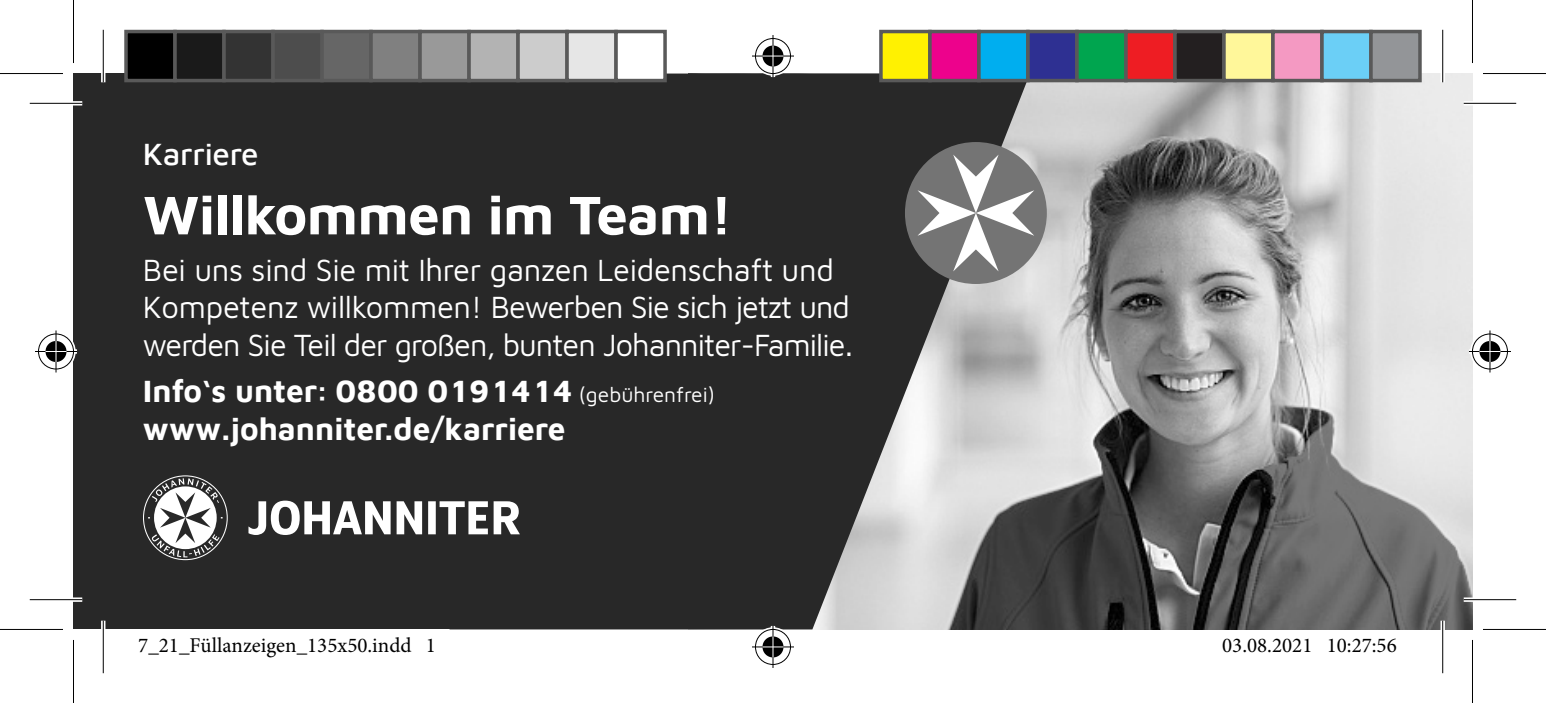
<style>
.page{position:relative;width:1546px;height:703px;background:#fff}
.page>*{position:absolute;margin:0;border:0;box-sizing:border-box;transform-origin:0 0}
.t1{font:700 56px "Maven Johanniter";letter-spacing:-.01em;color:#fff}
.t2{font:31.5px/37.8px "Maven Johanniter";letter-spacing:-.03em;color:#fff}
.t3{font:700 31.5px/37.8px "Maven Johanniter";color:#fff}
.t4{font:500 31.5px "Maven Johanniter";letter-spacing:-.01em;color:#fff}
.t5{font:21px "Minion Pro";color:#000}
.s1{font-weight:400;font-size:21px}
</style>
<div class="page">
<img style="left:1030px;top:74px;width:442px;height:555px">
<div style="left:74px;top:74px;width:476px;height:555px;background:#282828"></div>
<svg style="left:450px;top:74px;width:580px;height:555px;fill:#282828"></svg>
<div style="left:905px;top:142px;width:142px;height:142px;background:#747474;border-radius:50%"></div>
<svg style="left:917px;top:154px;width:117px;height:117px"></svg>
<svg style="left:143px;top:475px;width:377px;height:85px"></svg>
<svg style="left:30px;top:101px;width:52px;height:4px"></svg>
<svg style="left:1464px;top:101px;width:52px;height:4px"></svg>
<svg style="left:30px;top:597px;width:52px;height:5px"></svg>
<svg style="left:1464px;top:597px;width:52px;height:5px"></svg>
<svg style="left:101px;top:30px;width:4px;height:52px"></svg>
<svg style="left:101px;top:620px;width:4px;height:53px"></svg>
<svg style="left:1440px;top:30px;width:5px;height:52px"></svg>
<svg style="left:1440px;top:620px;width:5px;height:53px"></svg>
<hr style="left:30px;top:103px;width:52px;height:1px;background:#000">
<hr style="left:1464px;top:103px;width:52px;height:1px;background:#000">
<hr style="left:30px;top:599px;width:52px;height:1px;background:#000">
<hr style="left:1464px;top:599px;width:52px;height:1px;background:#000">
<hr style="left:103px;top:30px;width:1px;height:52px;background:#000">
<hr style="left:103px;top:620px;width:1px;height:53px;background:#000">
<hr style="left:1442px;top:30px;width:1px;height:52px;background:#000">
<hr style="left:1442px;top:620px;width:1px;height:53px;background:#000">
<hr style="left:0;top:73px;width:63px;height:1px;background:#000">
<hr style="left:1483px;top:73px;width:63px;height:1px;background:#000">
<hr style="left:0;top:628px;width:63px;height:2px;background:#000">
<hr style="left:1483px;top:628px;width:63px;height:2px;background:#000">
<hr style="left:73px;top:0;width:1px;height:63px;background:#000">
<hr style="left:73px;top:640px;width:1px;height:63px;background:#000">
<hr style="left:1472px;top:0;width:1px;height:63px;background:#000">
<hr style="left:1472px;top:640px;width:1px;height:63px;background:#000">
<div style="left:753px;top:36px;width:40px;height:40px;border:4px solid #fff;border-radius:50%"></div>
<hr style="left:752px;top:54px;width:42px;height:4px;background:#fff">
<hr style="left:771px;top:35px;width:4px;height:42px;background:#fff">
<div style="left:760px;top:43px;width:26px;height:26px;border:4px solid #fff;border-radius:50%"></div>
<div style="left:755px;top:38px;width:36px;height:36px;border:1px solid #000;border-radius:50%"></div>
<hr style="left:752px;top:55px;width:42px;height:2px;background:#000">
<hr style="left:772px;top:35px;width:2px;height:42px;background:#000">
<div style="left:762px;top:46px;width:21px;height:21px;background:#000;border-radius:50%"></div>
<hr style="left:762px;top:55px;width:21px;height:2px;background:#fff">
<hr style="left:772px;top:46px;width:2px;height:21px;background:#fff">
<div style="left:753px;top:627px;width:40px;height:39px;border:4px solid #fff;border-radius:50%"></div>
<svg style="left:752px;top:644px;width:42px;height:5px"></svg>
<hr style="left:771px;top:626px;width:4px;height:42px;background:#fff">
<div style="left:760px;top:634px;width:26px;height:25px;border:4px solid #fff;border-radius:50%"></div>
<div style="left:755px;top:629px;width:36px;height:36px;border:1px solid #000;border-radius:50%"></div>
<hr style="left:752px;top:646px;width:42px;height:1px;background:#000">
<hr style="left:772px;top:626px;width:2px;height:42px;background:#000">
<div style="left:762px;top:636px;width:21px;height:21px;background:#000;border-radius:50%"></div>
<svg style="left:762px;top:646px;width:21px;height:1px"></svg>
<hr style="left:772px;top:636px;width:2px;height:21px;background:#fff">
<div style="left:36px;top:332px;width:40px;height:39px;border:4px solid #fff;border-radius:50%"></div>
<hr style="left:35px;top:349px;width:42px;height:4px;background:#fff">
<hr style="left:54px;top:330px;width:4px;height:42px;background:#fff">
<div style="left:43px;top:339px;width:26px;height:25px;border:4px solid #fff;border-radius:50%"></div>
<div style="left:38px;top:333px;width:36px;height:36px;border:1px solid #000;border-radius:50%"></div>
<hr style="left:35px;top:351px;width:42px;height:1px;background:#000">
<hr style="left:55px;top:330px;width:2px;height:42px;background:#000">
<div style="left:46px;top:341px;width:21px;height:21px;background:#000;border-radius:50%"></div>
<svg style="left:46px;top:351px;width:21px;height:1px"></svg>
<hr style="left:55px;top:341px;width:2px;height:21px;background:#fff">
<div style="left:1470px;top:332px;width:40px;height:39px;border:4px solid #fff;border-radius:50%"></div>
<hr style="left:1469px;top:349px;width:42px;height:4px;background:#fff">
<svg style="left:1488px;top:330px;width:4px;height:42px"></svg>
<div style="left:1477px;top:339px;width:26px;height:25px;border:4px solid #fff;border-radius:50%"></div>
<div style="left:1472px;top:333px;width:36px;height:36px;border:1px solid #000;border-radius:50%"></div>
<hr style="left:1469px;top:351px;width:42px;height:1px;background:#000">
<hr style="left:1489px;top:330px;width:1px;height:42px;background:#000">
<svg style="left:1479px;top:341px;width:21px;height:21px"></svg>
<div style="left:126px;top:32px;width:49px;height:49px;background:#000"></div>
<div style="left:124px;top:30px;width:53px;height:52px;border:4px solid #595959"></div>
<div style="left:175px;top:32px;width:49px;height:49px;background:#1a1a1a"></div>
<div style="left:173px;top:30px;width:53px;height:52px;border:4px solid #595959"></div>
<div style="left:224px;top:32px;width:49px;height:49px;background:#333"></div>
<div style="left:222px;top:30px;width:53px;height:52px;border:4px solid #595959"></div>
<div style="left:273px;top:32px;width:49px;height:49px;background:#4d4d4d"></div>
<div style="left:271px;top:30px;width:53px;height:52px;border:4px solid #595959"></div>
<div style="left:322px;top:32px;width:49px;height:49px;background:#666"></div>
<div style="left:320px;top:30px;width:53px;height:52px;border:4px solid #595959"></div>
<div style="left:371px;top:32px;width:49px;height:49px;background:#808080"></div>
<div style="left:369px;top:30px;width:53px;height:52px;border:4px solid #595959"></div>
<div style="left:420px;top:32px;width:49px;height:49px;background:#999"></div>
<div style="left:418px;top:30px;width:53px;height:52px;border:4px solid #595959"></div>
<div style="left:469px;top:32px;width:49px;height:49px;background:#b3b3b3"></div>
<div style="left:467px;top:30px;width:53px;height:52px;border:4px solid #595959"></div>
<div style="left:518px;top:32px;width:49px;height:49px;background:#ccc"></div>
<div style="left:516px;top:30px;width:53px;height:52px;border:4px solid #595959"></div>
<div style="left:567px;top:32px;width:49px;height:49px;background:#e6e6e6"></div>
<div style="left:565px;top:30px;width:53px;height:52px;border:4px solid #595959"></div>
<div style="left:616px;top:32px;width:49px;height:49px;background:#fff"></div>
<div style="left:614px;top:30px;width:53px;height:52px;border:4px solid #595959"></div>
<div style="left:881px;top:32px;width:49px;height:49px;background:#fff101"></div>
<div style="left:879px;top:30px;width:53px;height:52px;border:4px solid #595959"></div>
<div style="left:930px;top:32px;width:49px;height:49px;background:#ed028c"></div>
<div style="left:928px;top:30px;width:53px;height:52px;border:4px solid #595959"></div>
<div style="left:979px;top:32px;width:49px;height:49px;background:#00aeef"></div>
<div style="left:977px;top:30px;width:53px;height:52px;border:4px solid #595959"></div>
<div style="left:1028px;top:32px;width:49px;height:49px;background:#2e3092"></div>
<div style="left:1026px;top:30px;width:53px;height:52px;border:4px solid #595959"></div>
<div style="left:1077px;top:32px;width:49px;height:49px;background:#00a54f"></div>
<div style="left:1075px;top:30px;width:53px;height:52px;border:4px solid #595959"></div>
<div style="left:1126px;top:32px;width:49px;height:49px;background:#ee1d23"></div>
<div style="left:1124px;top:30px;width:53px;height:52px;border:4px solid #595959"></div>
<div style="left:1175px;top:32px;width:49px;height:49px;background:#231f20"></div>
<div style="left:1173px;top:30px;width:53px;height:52px;border:4px solid #595959"></div>
<div style="left:1224px;top:32px;width:49px;height:49px;background:#fff79a"></div>
<div style="left:1222px;top:30px;width:53px;height:52px;border:4px solid #595959"></div>
<div style="left:1273px;top:32px;width:49px;height:49px;background:#f499c2"></div>
<div style="left:1271px;top:30px;width:53px;height:52px;border:4px solid #595959"></div>
<div style="left:1322px;top:32px;width:49px;height:49px;background:#6bcff6"></div>
<div style="left:1320px;top:30px;width:53px;height:52px;border:4px solid #595959"></div>
<div style="left:1371px;top:32px;width:49px;height:49px;background:#939598"></div>
<div style="left:1369px;top:30px;width:53px;height:52px;border:4px solid #595959"></div>
<div style="left:357px;top:638px;width:10px;height:15px;border:1px solid #fff;border-radius:50%"></div>
<div style="left:359px;top:638px;width:7px;height:14px;border:1px solid #fff;border-radius:50%"></div>
<div style="left:1222px;top:638px;width:10px;height:15px;border:1px solid #fff;border-radius:50%"></div>
<div style="left:1224px;top:638px;width:6px;height:14px;border:1px solid #fff;border-radius:50%"></div>
<div style="left:1247px;top:638px;width:10px;height:15px;border:1px solid #fff;border-radius:50%"></div>
<div style="left:1249px;top:638px;width:6px;height:14px;border:1px solid #fff;border-radius:50%"></div>
<div style="left:1282px;top:638px;width:10px;height:15px;border:1px solid #fff;border-radius:50%"></div>
<div style="left:1284px;top:638px;width:6px;height:14px;border:1px solid #fff;border-radius:50%"></div>
<div style="left:1337px;top:638px;width:10px;height:15px;border:1px solid #fff;border-radius:50%"></div>
<div style="left:1339px;top:638px;width:6px;height:14px;border:1px solid #fff;border-radius:50%"></div>
<p class="t4" style="left:143px;top:132px;width:117px">Karriere</p>
<p class="t1" style="left:143px;top:175px;width:591px">Willkommen im Team!</p>
<p class="t2" style="left:143px;top:249px;width:712px">Bei uns sind Sie mit Ihrer ganzen Leidenschaft und<br>Kompetenz willkommen! Bewerben Sie sich jetzt und werden Sie Teil der großen, bunten Johanniter-Familie.</p>
<p class="t3" style="left:143px;top:370px;width:574px">Info‘s unter: 0800 0191414 <span class="s1">(gebührenfrei) </span>www.johanniter.de/karriere</p>
<p class="t5" style="left:138px;top:631px;width:299px">7_21_Füllanzeigen_135x50.indd 1</p>
<p class="t5" style="left:1222px;top:631px;width:176px">03.08.2021 10:27:56</p>
</div>
